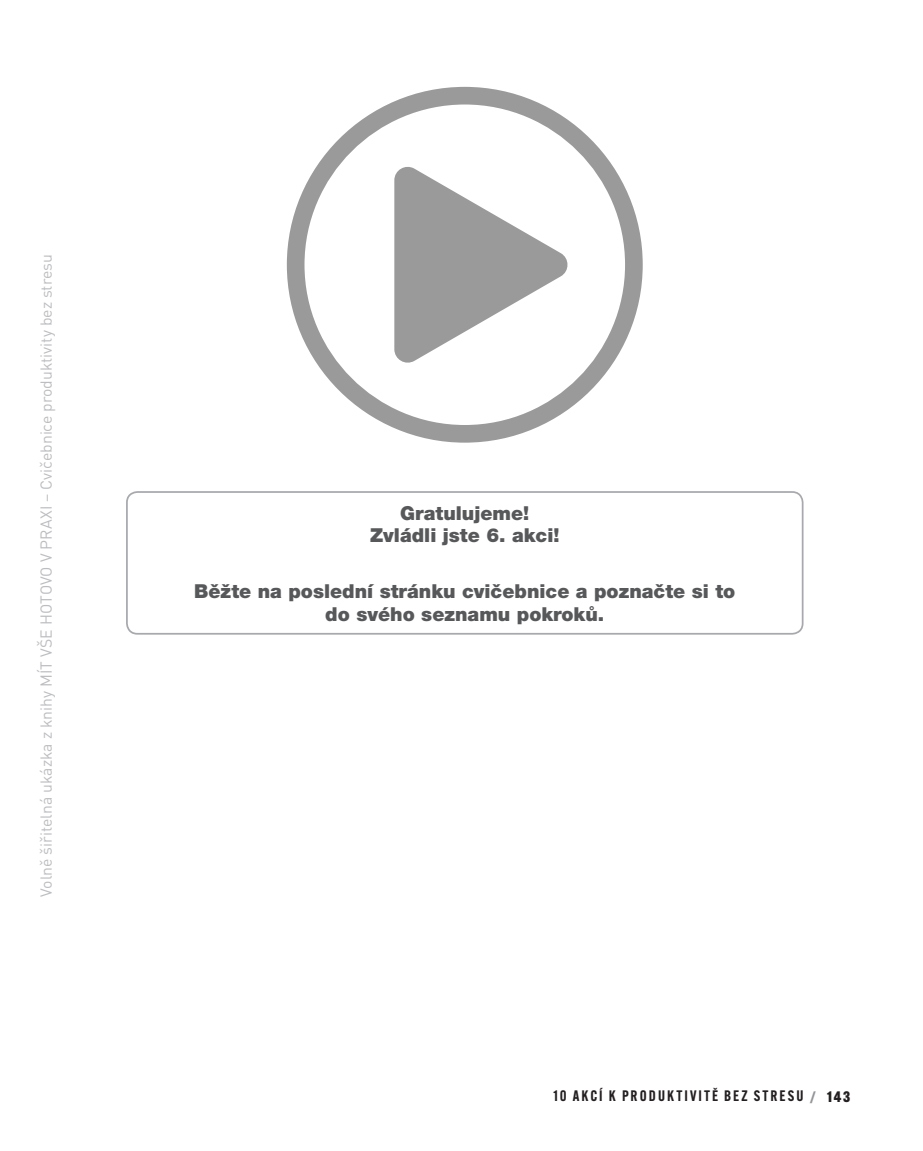
<style>
.page{position:relative;width:923px;height:1151px;background:#fff}
.page>*{position:absolute;margin:0;border:0;box-sizing:border-box;transform-origin:0 0}
.t1{font:900 19.25px/22.8px "Helvetica Neue CE";color:#57585a;text-align:center}
.t2{font:15.75px "DIN Pro";color:#bcbdc0}
.t3{font:600 14.88px "Alternate Gothic ATF";letter-spacing:.14em;color:#231f20}
.s1{font-weight:800;color:#939598}
.s2{font-weight:800}
</style>
<div class="page">
<svg style="left:287px;top:87px;width:356px;height:356px"></svg>
<svg style="left:394px;top:163px;width:176px;height:203px"></svg>
<div style="left:126px;top:491px;width:677px;height:144px;border:2px solid #a8a9ad;border-radius:10px"></div>
<p class="t2" style="left:35px;top:897px;width:644px;rotate:-90deg">Volně šiřitelná ukázka z knihy MÍT VŠE HOTOVO V PRAXI – Cvičebnice produktivity bez stresu</p>
<p class="t1" style="left:370px;top:502px;width:191px">Gratulujeme!<br>Zvládli jste 6. akci!</p>
<p class="t1" style="left:194px;top:580px;width:542px">Běžte na poslední stránku cvičebnice a poznačte si to do svého seznamu pokroků.</p>
<p class="t3" style="left:553px;top:1087px;width:298px">10 AKCÍ K PRODUKTIVITĚ BEZ STRESU <span class="s1">/</span> <span class="s2">143</span></p>
</div>
